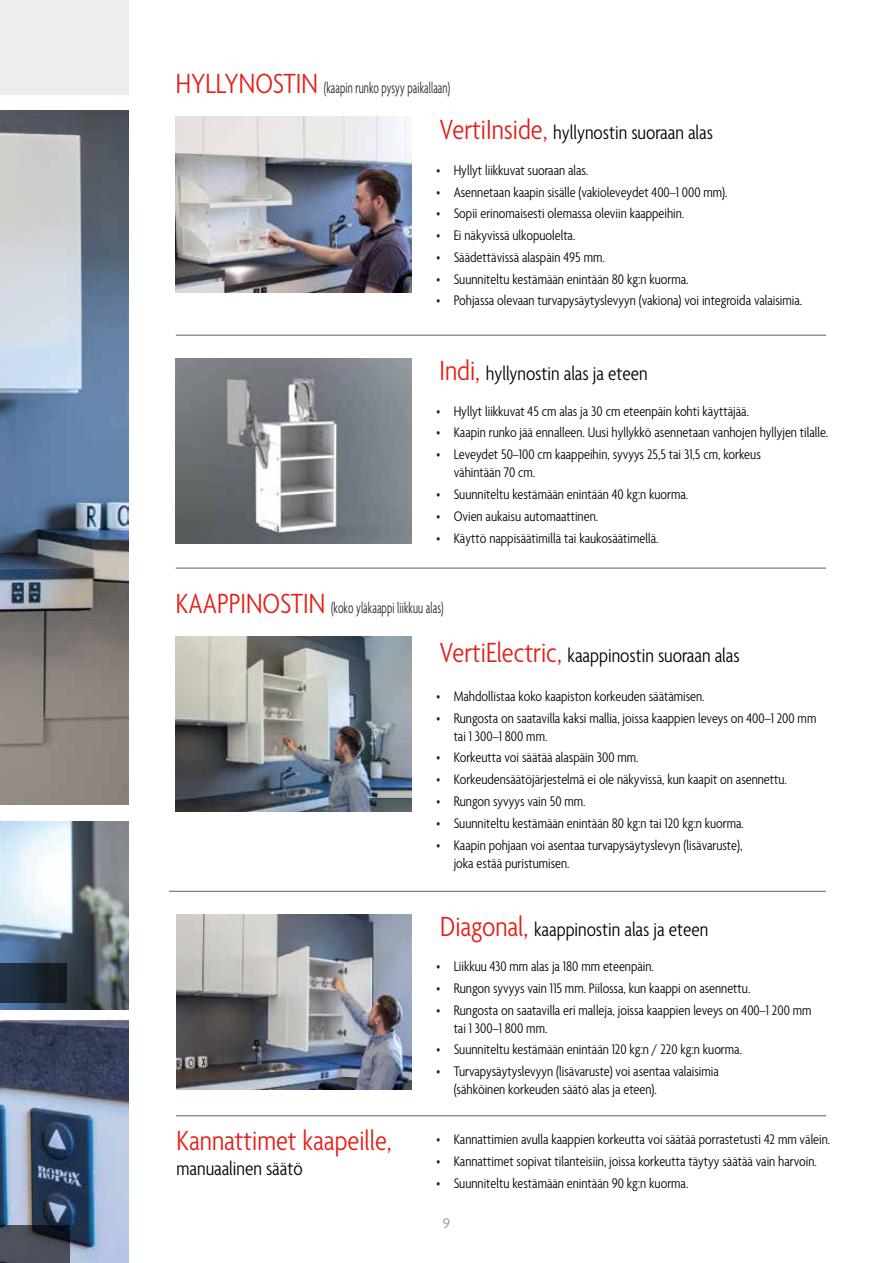
<style>
.page{position:relative;width:893px;height:1263px;background:#fff}
.page>*{position:absolute;margin:0;border:0;box-sizing:border-box;transform-origin:0 0}
.t1{font:300 condensed 30px "Agenda";color:#e41f18}
.t2{font:300 condensed 21px "Agenda";color:#000}
.t3{font:300 condensed 16.5px "Agenda";letter-spacing:.01em;color:#231f20;scale:.75 1}
.t4{font:300 condensed 15px/18px "Agenda";color:#000}
.t5{font:15px "Agenda";color:#9d9d9c}
.s1{font-size:30px;color:#e41f18}
.s2{color:#231f20}
</style>
<div class="page">
<img style="left:2px;top:1019px;width:127px;height:244px">
<img style="left:0;top:821px;width:129px;height:188px">
<img style="left:0;top:111px;width:129px;height:694px">
<div style="left:0;top:0;width:129px;height:95px;background:#ededed"></div>
<img style="left:0;top:1020px;width:2px;height:205px">
<div style="left:0;top:963px;width:67px;height:40px;background:linear-gradient(to right,#23374e,#13161b)"></div>
<svg style="left:0;top:1225px;width:69px;height:38px;background:#3e434d"></svg>
<img style="left:176px;top:117px;width:235px;height:175px">
<img style="left:176px;top:636px;width:235px;height:176px">
<hr style="left:176px;top:335px;width:650px;height:1px;background:#5d6270">
<hr style="left:176px;top:568px;width:650px;height:1px;background:#5d6270">
<hr style="left:169px;top:891px;width:657px;height:1px;background:#5d6270">
<img style="left:177px;top:915px;width:235px;height:175px">
<img style="left:176px;top:358px;width:235px;height:185px">
<hr style="left:176px;top:1115px;width:650px;height:1px;background:#5d6270">
<p class="t3" style="left:176px;top:79px;width:367px"><span class="s1">HYLLYNOSTIN</span> (kaapin runko pysyy paikallaan)</p>
<h2 class="t2" style="left:439px;top:121px;width:275px"><span class="s1">VertiInside,</span> hyllynostin suoraan alas</h2>
<p class="t4" style="left:437px;top:162px;width:153px"><span class="s2">•</span> Hyllyt liikkuvat suoraan alas.</p>
<p class="t4" style="left:437px;top:184px;width:292px"><span class="s2">•</span> Asennetaan kaapin sisälle (vakioleveydet 400–1 000 mm).</p>
<p class="t4" style="left:437px;top:206px;width:249px"><span class="s2">•</span> Sopii erinomaisesti olemassa oleviin kaappeihin.</p>
<p class="t4" style="left:437px;top:227px;width:140px"><span class="s2">•</span> Ei näkyvissä ulkopuolelta.</p>
<p class="t4" style="left:437px;top:249px;width:170px"><span class="s2">•</span> Säädettävissä alaspäin 495 mm.</p>
<p class="t4" style="left:437px;top:271px;width:253px"><span class="s2">•</span> Suunniteltu kestämään enintään 80 kg:n kuorma.</p>
<p class="t4" style="left:437px;top:293px;width:367px"><span class="s2">•</span> Pohjassa olevaan turvapysäytyslevyyn (vakiona) voi integroida valaisimia.</p>
<h2 class="t2" style="left:439px;top:362px;width:210px"><span class="s1">Indi,</span> hyllynostin alas ja eteen</h2>
<p class="t4" style="left:437px;top:403px;width:314px"><span class="s2">•</span> Hyllyt liikkuvat 45 cm alas ja 30 cm eteenpäin kohti käyttäjää.</p>
<p class="t4" style="left:437px;top:425px;width:393px"><span class="s2">•</span> Kaapin runko jää ennalleen. Uusi hyllykkö asennetaan vanhojen hyllyjen tilalle.</p>
<p class="t4" style="left:454px;top:446px;width:309px;text-indent:-17px"><span class="s2">•</span> Leveydet 50–100 cm kaappeihin, syvyys 25,5 tai 31,5 cm, korkeus vähintään 70 cm.</p>
<p class="t4" style="left:437px;top:486px;width:253px"><span class="s2">•</span> Suunniteltu kestämään enintään 40 kg:n kuorma.</p>
<p class="t4" style="left:437px;top:508px;width:163px"><span class="s2">•</span> Ovien aukaisu automaattinen.</p>
<p class="t4" style="left:437px;top:530px;width:223px"><span class="s2">•</span> Käyttö nappisäätimillä tai kaukosäätimellä.</p>
<p class="t3" style="left:176px;top:599px;width:359px"><span class="s1">KAAPPINOSTIN</span> (koko yläkaappi liikkuu alas)</p>
<h2 class="t2" style="left:439px;top:644px;width:302px"><span class="s1">VertiElectric,</span> kaappinostin suoraan alas</h2>
<p class="t4" style="left:437px;top:688px;width:269px"><span class="s2">•</span> Mahdollistaa koko kaapiston korkeuden säätämisen.</p>
<p class="t4" style="left:454px;top:710px;width:364px;text-indent:-17px"><span class="s2">•</span> Rungosta on saatavilla kaksi mallia, joissa kaappien leveys on 400–1 200 mm tai 1 300–1 800 mm.</p>
<p class="t4" style="left:437px;top:750px;width:203px"><span class="s2">•</span> Korkeutta voi säätää alaspäin 300 mm.</p>
<p class="t4" style="left:437px;top:771px;width:352px"><span class="s2">•</span> Korkeudensäätöjärjestelmä ei ole näkyvissä, kun kaapit on asennettu.</p>
<p class="t4" style="left:437px;top:793px;width:151px"><span class="s2">•</span> Rungon syvyys vain 50 mm.</p>
<p class="t4" style="left:437px;top:815px;width:309px"><span class="s2">•</span> Suunniteltu kestämään enintään 80 kg:n tai 120 kg:n kuorma.</p>
<p class="t4" style="left:454px;top:837px;width:290px;text-indent:-17px"><span class="s2">•</span> Kaapin pohjaan voi asentaa turvapysäytyslevyn (lisävaruste), joka estää puristumisen.</p>
<h1 class="t1" style="left:176px;top:1124px;width:217px">Kannattimet kaapeille,</h1>
<h2 class="t2" style="left:176px;top:1157px;width:128px">manuaalinen säätö</h2>
<h2 class="t2" style="left:440px;top:918px;width:269px"><span class="s1">Diagonal,</span> kaappinostin alas ja eteen</h2>
<p class="t4" style="left:437px;top:958px;width:219px"><span class="s2">•</span> Liikkuu 430 mm alas ja 180 mm eteenpäin.</p>
<p class="t4" style="left:437px;top:980px;width:315px"><span class="s2">•</span> Rungon syvyys vain 115 mm. Piilossa, kun kaappi on asennettu.</p>
<p class="t4" style="left:454px;top:1002px;width:359px;text-indent:-17px"><span class="s2">•</span> Rungosta on saatavilla eri malleja, joissa kaappien leveys on 400–1 200 mm tai 1 300–1 800 mm.</p>
<p class="t4" style="left:437px;top:1041px;width:307px"><span class="s2">•</span> Suunniteltu kestämään enintään 120 kg:n / 220 kg:n kuorma.</p>
<p class="t4" style="left:454px;top:1063px;width:267px;text-indent:-17px"><span class="s2">•</span> Turvapysäytyslevyyn (lisävaruste) voi asentaa valaisimia (sähköinen korkeuden säätö alas ja eteen).</p>
<p class="t4" style="left:437px;top:1131px;width:395px"><span class="s2">•</span> Kannattimien avulla kaappien korkeutta voi säätää porrastetusti 42 mm välein.</p>
<p class="t4" style="left:437px;top:1153px;width:382px"><span class="s2">•</span> Kannattimet sopivat tilanteisiin, joissa korkeutta täytyy säätää vain harvoin.</p>
<p class="t4" style="left:437px;top:1175px;width:253px"><span class="s2">•</span> Suunniteltu kestämään enintään 90 kg:n kuorma.</p>
<p class="t5" style="left:443px;top:1215px;width:9px">9</p>
</div>
